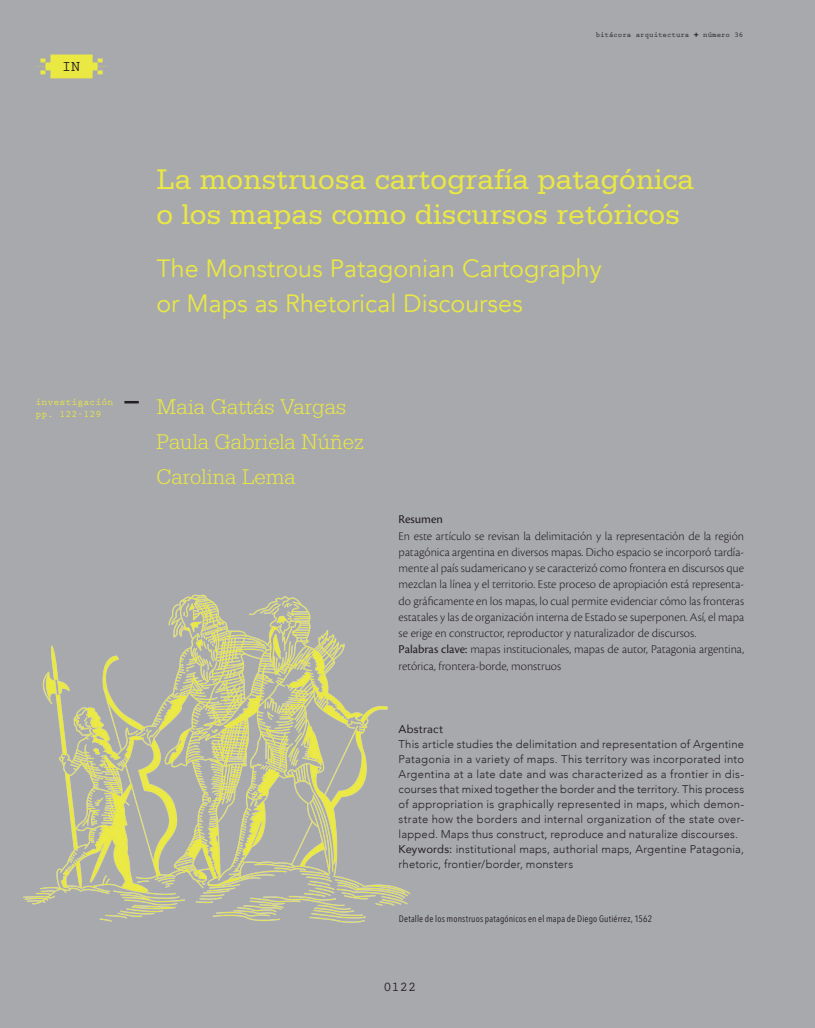
<style>
.page{position:relative;width:815px;height:1028px;background:#a8a9ad}
.page>*{position:absolute;margin:0;border:0;box-sizing:border-box;transform-origin:0 0}
.Titulos{font:30px/35px "Serifa Std";color:#eae843}
.Titulos_inglés{font:25px/35px "Avenir";color:#eae843}
.autores{font:300 22.5px "Serifa Std";color:#eae843}
.t1{font:700 15px "Prestige Elite Std";color:#231f20}
.t2{font:700 13.75px "Prestige Elite Std";color:#231f20}
.resumena_español{font:300 12.5px/16.2px "Cronos Pro";letter-spacing:-.005em;color:#231f20;text-align:justify}
.resumena_español-2{font:12.5px "Cronos Pro";color:#231f20}
.resumen_ingles{font:300 11.25px/15px "Avenir";letter-spacing:.015em;color:#231f20;text-align:justify}
.resumen_ingles-2{font:11.25px "Avenir";letter-spacing:.015em;color:#231f20}
.t3{font:700 10px/11.5px "Prestige Elite Std";color:#eae843}
.pie_de_fotos{font:9.38px "Avenir Next Condensed";letter-spacing:.015em;color:#231f20}
.t4{font:700 7.5px "Prestige Elite Std";letter-spacing:-.005em;color:#231f20}
.s1{font-family:"Avenir Next Condensed"}
.s2{font-weight:400}
</style>
<div class="page">
<svg style="left:35px;top:55px;width:73px;height:23px"></svg>
<svg style="left:124px;top:401px;width:15px;height:2px"></svg>
<img style="left:23px;top:594px;width:387px;height:329px">
<p class="t1" style="left:62px;top:59px;width:20px">IN</p>
<p class="t3" style="left:35px;top:396px;width:79px">investigación pp. 122-129</p>
<p class="t4" style="left:596px;top:31px;width:149px">bitácora arquitectura <span class="s1">+</span> número 36</p>
<p class="Titulos" style="left:156px;top:162px;width:539px">La monstruosa cartografía patagónica o los mapas como discursos retóricos</p>
<p class="Titulos_inglés" style="left:156px;top:251px;width:447px">The Monstrous Patagonian Cartography or Maps as Rhetorical Discourses</p>
<p class="autores" style="left:156px;top:394px;width:191px">Maia Gattás Vargas</p>
<p class="autores" style="left:156px;top:429px;width:209px">Paula Gabriela Núñez</p>
<p class="autores" style="left:156px;top:464px;width:141px">Carolina Lema</p>
<p class="resumena_español-2" style="left:399px;top:512px;width:46px">Resumen</p>
<p class="resumena_español" style="left:399px;top:527px;width:347px">En este artículo se revisan la delimitación y la representación de la región patagónica argentina en diversos mapas. Dicho espacio se incorporó tardía&shy;mente al país sudamericano y se caracterizó como frontera en discursos que mezclan la línea y el territorio. Este proceso de apropiación está representa&shy;do gráficamente en los mapas, lo cual permite evidenciar cómo las fronteras estatales y las de organización interna de Estado se superponen. Así, el mapa se erige en constructor, reproductor y naturalizador de discursos.</p>
<p class="resumena_español" style="left:399px;top:641px;width:347px"><span class="s2">Palabras clave:</span> mapas institucionales, mapas de autor, Patagonia argentina, retórica, frontera-borde, monstruos</p>
<p class="resumen_ingles-2" style="left:399px;top:720px;width:46px">Abstract</p>
<p class="resumen_ingles" style="left:399px;top:736px;width:347px">This article studies the delimitation and representation of Argentine Patagonia in a variety of maps. This territory was incorporated into Argentina at a late date and was characterized as a frontier in dis&shy;courses that mixed together the border and the territory. This process of appropriation is graphically represented in maps, which demon&shy;strate how the borders and internal organization of the state over&shy;lapped. Maps thus construct, reproduce and naturalize discourses.</p>
<p class="resumen_ingles" style="left:399px;top:841px;width:347px"><span class="s2">Keywords:</span> institutional maps, authorial maps, Argentine Patagonia, rhetoric, frontier/border, monsters</p>
<p class="pie_de_fotos" style="left:399px;top:910px;width:255px">Detalle de los monstruos patagónicos en el mapa de Diego Gutiérrez, 1562</p>
<p class="t2" style="left:383px;top:979px;width:34px">0122</p>
</div>
